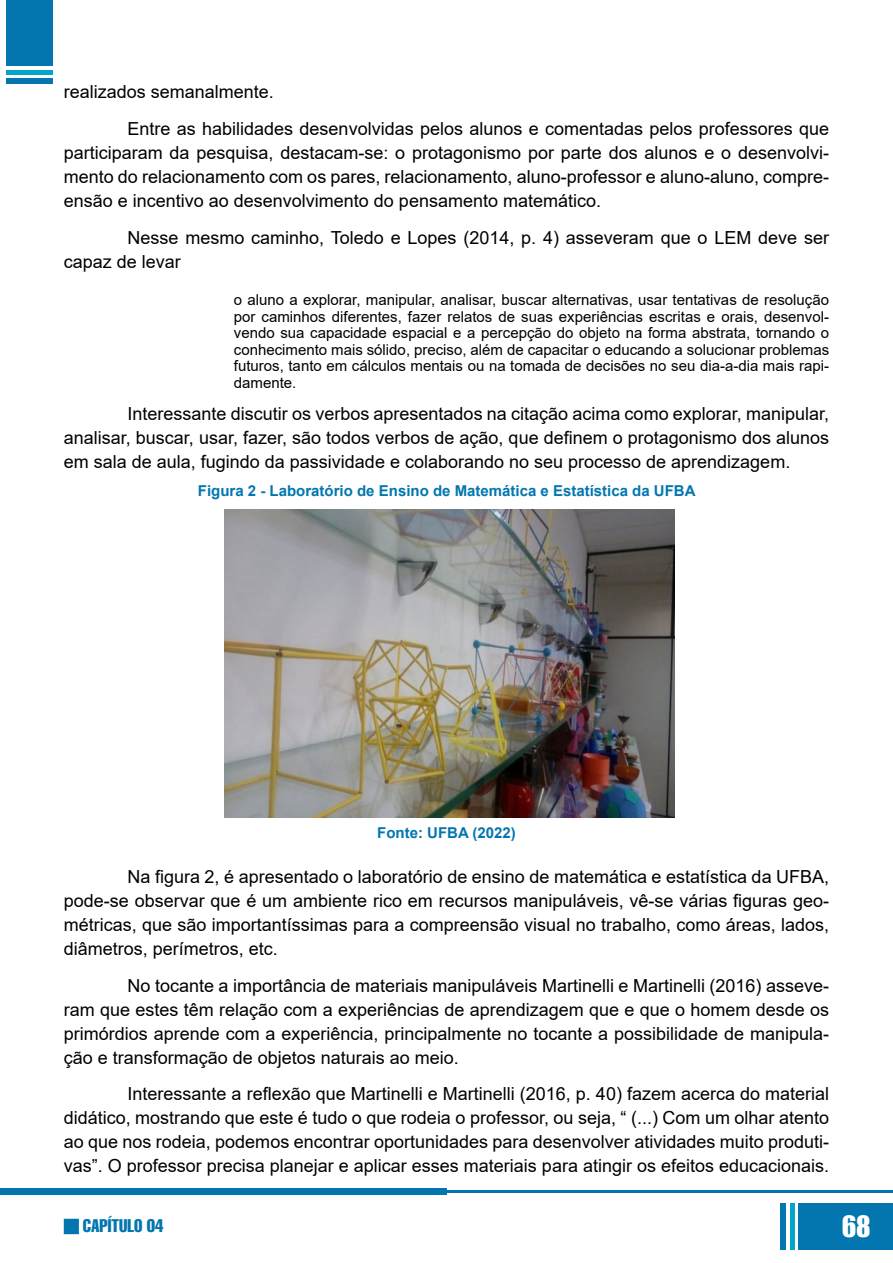
<style>
.page{position:relative;width:893px;height:1263px;background:#fff}
.page>*{position:absolute;margin:0;border:0;box-sizing:border-box;transform-origin:0 0}
.t1{font:27px "Impact";color:#fff}
.t2{font:18px/24px "Arial";color:#000;text-align:justify}
.t3{font:extra-condensed 18px "Helvetica";color:#0376b0}
.t4{font:15px/16.5px "Arial";color:#000;text-align:justify}
.t5{font:700 15px "Arial";color:#0376b0}
</style>
<div class="page">
<div style="left:798px;top:1203px;width:95px;height:47px;background:#0376b0"></div>
<hr style="left:790px;top:1203px;width:4px;height:47px;background:#00a5ca">
<div style="left:780px;top:1203px;width:6px;height:47px;background:#0376b0"></div>
<div style="left:0;top:1188px;width:446px;height:7px;background:#0376b0"></div>
<hr style="left:446px;top:1191px;width:447px;height:2px;background:#0376b0">
<div style="left:6px;top:0;width:47px;height:66px;background:#0376b0"></div>
<div style="left:6px;top:70px;width:47px;height:5px;background:#00a5ca"></div>
<div style="left:6px;top:78px;width:47px;height:6px;background:#0376b0"></div>
<div style="left:64px;top:1219px;width:15px;height:15px;background:#0376b0;border:2px solid #0376b0"></div>
<img style="left:224px;top:509px;width:451px;height:308px">
<p class="t2" style="left:128px;top:73px;width:703px;line-height:36.8px;text-indent:-64px">realizados semanalmente.<br>Entre as habilidades desenvolvidas pelos alunos e comentadas pelos professores que</p>
<p class="t2" style="left:64px;top:140px;width:767px">participaram da pesquisa, destacam-se: o protagonismo por parte dos alunos e o desenvolvi&shy;mento do relacionamento com os pares, relacionamento, aluno-professor e aluno-aluno, compre&shy;ensão e incentivo ao desenvolvimento do pensamento matemático.</p>
<p class="t2" style="left:64px;top:225px;width:767px;text-indent:64px">Nesse mesmo caminho, Toledo e Lopes (2014, p. 4) asseveram que o LEM deve ser capaz de levar</p>
<p class="t4" style="left:234px;top:292px;width:597px">o aluno a explorar, manipular, analisar, buscar alternativas, usar tentativas de resolução por caminhos diferentes, fazer relatos de suas experiências escritas e orais, desenvol&shy;vendo sua capacidade espacial e a percepção do objeto na forma abstrata, tornando o conhecimento mais sólido, preciso, além de capacitar o educando a solucionar problemas futuros, tanto em cálculos mentais ou na tomada de decisões no seu dia-a-dia mais rapi&shy;damente.</p>
<p class="t2" style="left:64px;top:402px;width:767px;text-indent:64px">Interessante discutir os verbos apresentados na citação acima como explorar, manipular, analisar, buscar, usar, fazer, são todos verbos de ação, que definem o protagonismo dos alunos em sala de aula, fugindo da passividade e colaborando no seu processo de aprendizagem.</p>
<p class="t5" style="left:198px;top:480px;width:499px">Figura 2 - Laboratório de Ensino de Matemática e Estatística da UFBA</p>
<p class="t5" style="left:377px;top:822px;width:140px">Fonte: UFBA (2022)</p>
<p class="t2" style="left:64px;top:864px;width:767px;text-indent:64px">Na figura 2, é apresentado o laboratório de ensino de matemática e estatística da UFBA, pode-se observar que é um ambiente rico em recursos manipuláveis, vê-se várias figuras geo&shy;métricas, que são importantíssimas para a compreensão visual no trabalho, como áreas, lados, diâmetros, perímetros, etc.</p>
<p class="t2" style="left:64px;top:973px;width:767px;text-indent:64px">No tocante a importância de materiais manipuláveis Martinelli e Martinelli (2016) asseve&shy;ram que estes têm relação com a experiências de aprendizagem que e que o homem desde os primórdios aprende com a experiência, principalmente no tocante a possibilidade de manipula&shy;ção e transformação de objetos naturais ao meio.</p>
<p class="t2" style="left:64px;top:1082px;width:767px;text-indent:64px">Interessante a reflexão que Martinelli e Martinelli (2016, p. 40) fazem acerca do material didático, mostrando que este é tudo o que rodeia o professor, ou seja, “ (...) Com um olhar atento ao que nos rodeia, podemos encontrar oportunidades para desenvolver atividades muito produti&shy;vas”. O professor precisa planejar e aplicar esses materiais para atingir os efeitos educacionais.</p>
<p class="t3" style="left:83px;top:1214px;width:82px">CAPÍTULO 04</p>
<h1 class="t1" style="left:842px;top:1206px;width:31px">68</h1>
</div>
